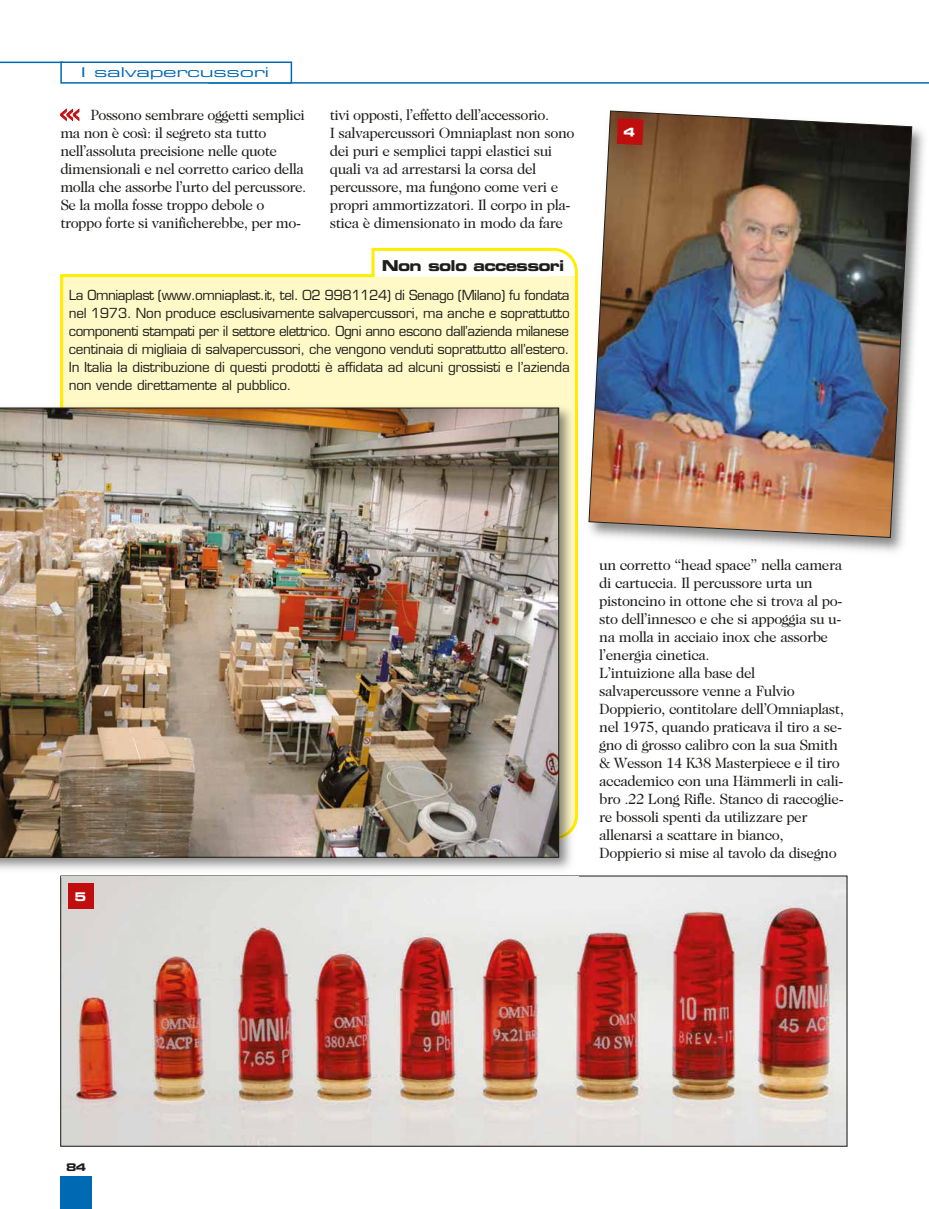
<style>
.page{position:relative;width:929px;height:1209px;background:#fff}
.page>*{position:absolute;margin:0;border:0;box-sizing:border-box;transform-origin:0 0}
.t1{font:15px/18px "Caslon Two Twenty Four";letter-spacing:-.03em;color:#1d1d1b}
.t2{font:15px "Eurostile Bold Extended Two";letter-spacing:-.05em;color:#1d1d1b}
.t3{font:13.5px/18px "Eurostile";letter-spacing:-.015em;color:#1d1d1b;text-align:justify}
.t4{font:13.5px "Eurostile Extended Two";letter-spacing:-.02em;color:#0069b4;scale:1.3 1}
.t5{font:12px "Eurostile Bold Extended Two";color:#fff}
.t6{font:10.5px "Eurostile Bold Extended Two";color:#1d1d1b}
</style>
<div class="page">
<img style="left:0;top:61px;width:928px;height:1148px">
<svg style="left:60px;top:108px;width:19px;height:13px"></svg>
<svg style="left:616px;top:118px;width:27px;height:27px"></svg>
<p class="t4" style="left:81px;top:63px;width:147px">I salvapercussori</p>
<p class="t1" style="left:60px;top:105px;width:247px;text-indent:30px">Possono sembrare oggetti semplici ma non è così: il segreto sta tutto nell’assoluta precisione nelle quote dimensionali e nel corretto carico della molla che assorbe l’urto del percussore.<br>Se la molla fosse troppo debole o troppo forte si vanificherebbe, per mo-</p>
<p class="t1" style="left:330px;top:105px;width:246px">tivi opposti, l’effetto dell’accessorio.<br>I salvapercussori Omniaplast non sono dei puri e semplici tappi elastici sui quali va ad arrestarsi la corsa del percussore, ma fungono come veri e propri ammortizzatori. Il corpo in pla&shy;stica è dimensionato in modo da fare</p>
<p class="t2" style="left:382px;top:255px;width:184px">Non solo accessori</p>
<p class="t3" style="left:69px;top:286px;width:502px">La Omniaplast (www.omniaplast.it, tel. 02 9981124) di Senago (Milano) fu fondata nel 1973. Non produce esclusivamente salvapercussori, ma anche e soprattutto componenti stampati per il settore elettrico. Ogni anno escono dall’azienda milanese centinaia di migliaia di salvapercussori, che vengono venduti soprattutto all’estero.<br>In Italia la distribuzione di questi prodotti è affidata ad alcuni grossisti e l’azienda non vende direttamente al pubblico.</p>
<p class="t5" style="left:75px;top:888px;width:13px">5</p>
<p class="t1" style="left:599px;top:555px;width:246px">un corretto “head space” nella camera di cartuccia. Il percussore urta un pistoncino in ottone che si trova al po&shy;sto dell’innesco e che si appoggia su u&shy;na molla in acciaio inox che assorbe l’energia cinetica.<br>L’intuizione alla base del salvapercussore venne a Fulvio Doppierio, contitolare dell’Omniaplast, nel 1975, quando praticava il tiro a se&shy;gno di grosso calibro con la sua Smith &amp; Wesson 14 K38 Masterpiece e il tiro accademico con una Hämmerli in cali&shy;bro .22 Long Rifle. Stanco di raccoglie&shy;re bossoli spenti da utilizzare per allenarsi a scattare in bianco, Doppierio si mise al tavolo da disegno</p>
<p class="t6" style="left:66px;top:1160px;width:22px">84</p>
</div>
